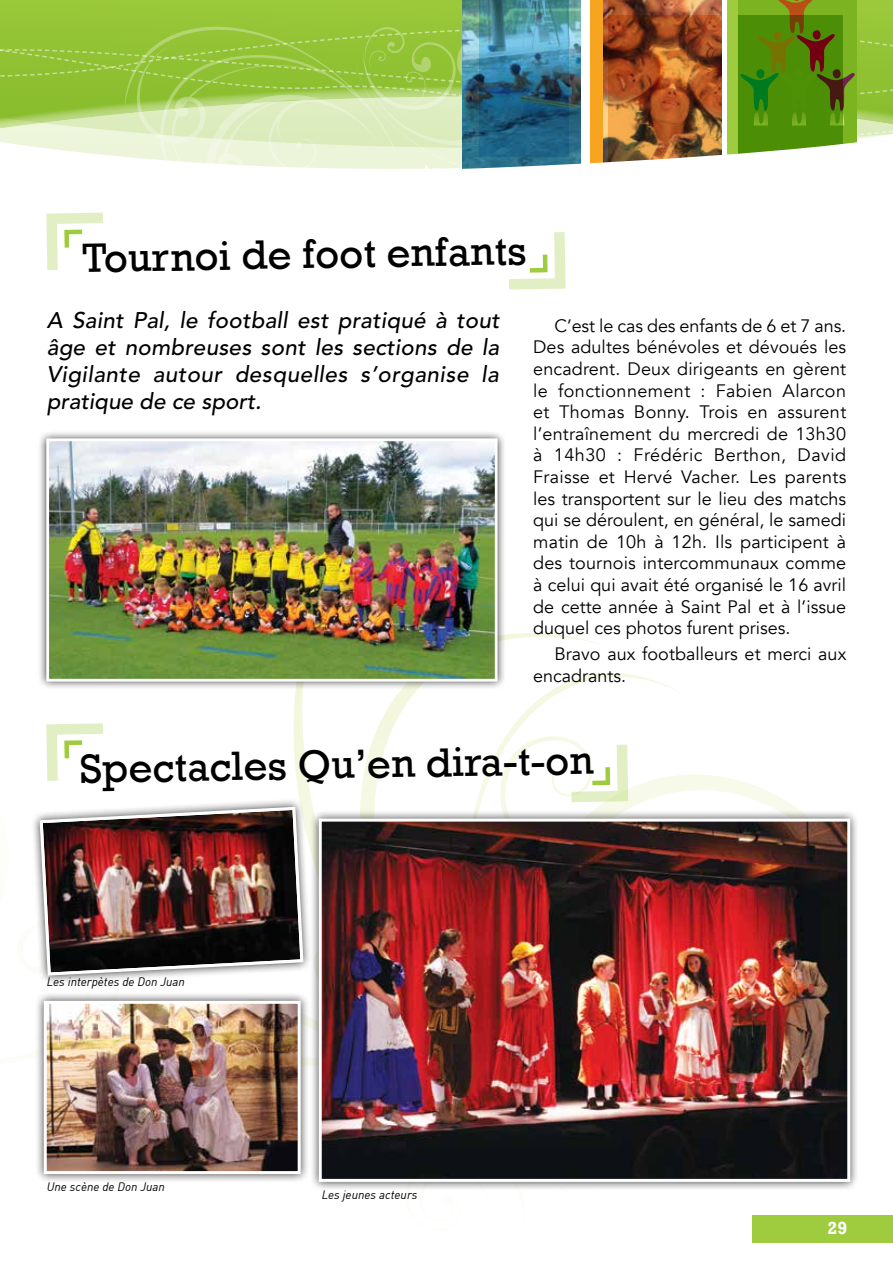
<style>
.page{position:relative;width:893px;height:1263px;background:#fff}
.page>*{position:absolute;margin:0;border:0;box-sizing:border-box;transform-origin:0 0}
.t1{font:42px "Rockwell";color:#000}
.t2{font:italic 500 22.5px/27px "Avenir";letter-spacing:.02em;color:#000;text-align:justify}
.t3{font:18px/21.6px "Avenir";color:#000;text-align:justify}
.t4{font:700 18px "Rockwell";color:#fff}
.t5{font:italic 12px "DIN";color:#000}
</style>
<div class="page">
<svg style="left:718px;top:776px;width:81px;height:34px"></svg>
<svg style="left:293px;top:633px;width:287px;height:89px"></svg>
<div style="left:753px;top:1215px;width:140px;height:27px;background:#9fcc3e"></div>
<svg style="left:0;top:0;width:893px;height:290px"></svg>
<div style="left:38px;top:430px;width:468px;height:260px;background:#000;opacity:.75"></div>
<img style="left:45px;top:437px;width:454px;height:246px">
<div style="left:310px;top:810px;width:549px;height:381px;background:#000;opacity:.75"></div>
<img style="left:718px;top:817px;width:134px;height:366px">
<img style="left:33px;top:722px;width:685px;height:469px">
<img style="left:42px;top:999px;width:260px;height:176px">
<h1 class="t1" style="left:82px;top:234px;width:445px;rotate:-1deg">Tournoi de foot enfants</h1>
<p class="t2" style="left:47px;top:307px;width:454px">A Saint Pal, le football est pratiqué à tout âge et nombreuses sont les sections de la Vigilante autour desquelles s’organise la pratique de ce sport.</p>
<p class="t3" style="left:533px;top:315px;width:315px;text-indent:21px">C’est le cas des enfants de 6 et 7 ans.<br>Des adultes bénévoles et dévoués les encadrent. Deux dirigeants en gèrent le fonctionnement : Fabien Alarcon et Thomas Bonny. Trois en assurent l’entraînement du mercredi de 13h30 à 14h30 : Frédéric Berthon, David Fraisse et Hervé Vacher. Les parents les transportent sur le lieu des matchs qui se déroulent, en général, le samedi matin de 10h à 12h. Ils participent à des tournois intercommunaux comme à celui qui avait été organisé le 16 avril de cette année à Saint Pal et à l’issue duquel ces photos furent prises.</p>
<p class="t3" style="left:533px;top:643px;width:315px;text-indent:21px">Bravo aux footballeurs et merci aux encadrants.</p>
<h1 class="t1" style="left:80px;top:744px;width:515px;rotate:-1deg">Spectacles Qu’en dira-t-on</h1>
<p class="t5" style="left:47px;top:974px;width:140px">Les interpètes de Don Juan</p>
<p class="t5" style="left:47px;top:1179px;width:120px">Une scène de Don Juan</p>
<p class="t5" style="left:322px;top:1187px;width:97px">Les jeunes acteurs</p>
<p class="t4" style="left:827px;top:1217px;width:21px">29</p>
</div>
